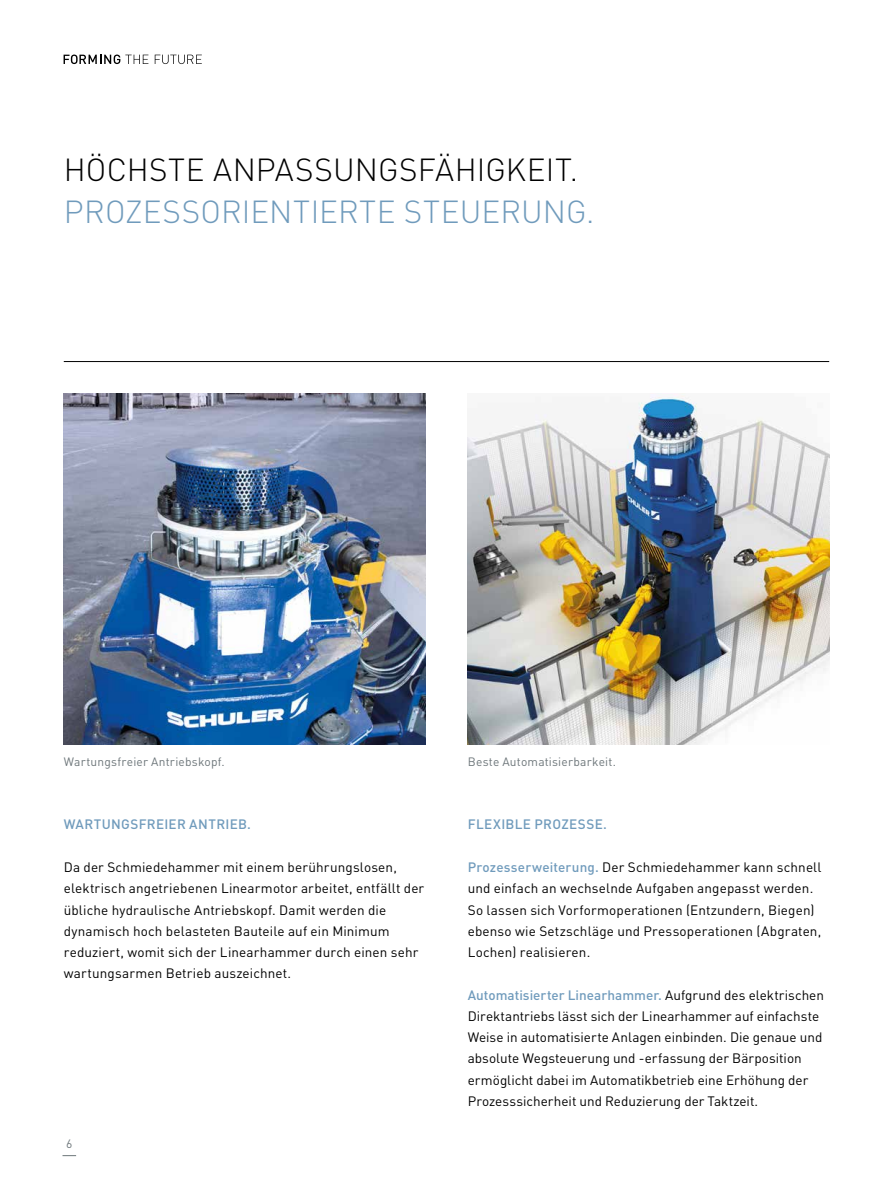
<style>
.page{position:relative;width:893px;height:1191px;background:#fff}
.page>*{position:absolute;margin:0;border:0;box-sizing:border-box;transform-origin:0 0}
.t1{font:300 31.5px "DIN Pro";letter-spacing:.005em;color:#709bbc}
.t2{font:300 31.5px "DIN Pro";letter-spacing:.005em;color:#000}
.t3{font:13.5px/21.3px "DIN Pro";letter-spacing:.01em;color:#000}
.t4{font:500 13.5px "DIN Pro";letter-spacing:.025em;color:#709bbc}
.t5{font:12px "DIN Pro";letter-spacing:.015em;color:#6d767a}
.s1{font-weight:500;color:#709bbc}
</style>
<div class="page">
<svg style="left:63px;top:1155px;width:13px;height:1px"></svg>
<svg style="left:64px;top:55px;width:84px;height:9px"></svg>
<svg style="left:155px;top:55px;width:47px;height:9px"></svg>
<hr style="left:64px;top:361px;width:765px;height:1px;background:#000">
<img style="left:64px;top:393px;width:361px;height:351px">
<img style="left:468px;top:393px;width:361px;height:351px">
<h1 class="t2" style="left:64px;top:145px;width:516px">HÖCHSTE ANPASSUNGSFÄHIGKEIT.</h1>
<h1 class="t1" style="left:64px;top:188px;width:532px">PROZESSORIENTIERTE STEUERUNG.</h1>
<p class="t5" style="left:64px;top:752px;width:162px">Wartungsfreier Antriebskopf.</p>
<p class="t5" style="left:468px;top:752px;width:150px">Beste Automatisierbarkeit.</p>
<p class="t4" style="left:64px;top:813px;width:57px">Wartungsf</p>
<p class="t4" style="left:147px;top:813px;width:106px">reier Antrieb.</p>
<p class="t3" style="left:64px;top:855px;width:362px">Da der Schmiedehammer mit einem berührungslosen, elektrisch angetriebenen Linearmotor arbeitet, entfällt der übliche hydraulische Antriebskopf. Damit werden die dynamisch hoch belasteten Bauteile auf ein M inimum reduziert, womit sich der Linearhammer durch einen sehr wartungsarmen Betrieb auszeichnet.</p>
<p class="t5" style="left:66px;top:1134px;width:8px">6</p>
<p class="t4" style="left:468px;top:813px;width:9px">fle</p>
<p class="t4" style="left:493px;top:813px;width:78px">xible prozesse</p>
<p class="t4" style="left:603px;top:813px;width:5px">.</p>
<p class="t3" style="left:468px;top:855px;width:355px"><span class="s1">Prozesserweiterung.</span> Der Schmiedehammer kann schnell und einfach an wechselnde Aufgaben angepasst werden.<br>So lassen sich Vorformoperationen (Entzundern, Biegen) ebenso wie Setzschläge und Pressoperationen (Abgraten, Lochen) realisieren.</p>
<p class="t3" style="left:468px;top:982px;width:358px"><span class="s1">Automatisierter Linearhammer.</span> Aufgrund des elektrischen Direktantriebs lässt sich der Linearhammer auf einfachste Weise in automatisierte Anlagen einbinden. Die genaue und absolute Wegsteuerung und -erfassung der Bärposition ermöglicht dabei im Automatikbetrieb eine Erhöhung der Prozesssicherheit und Reduzierung der Taktzeit.</p>
</div>
